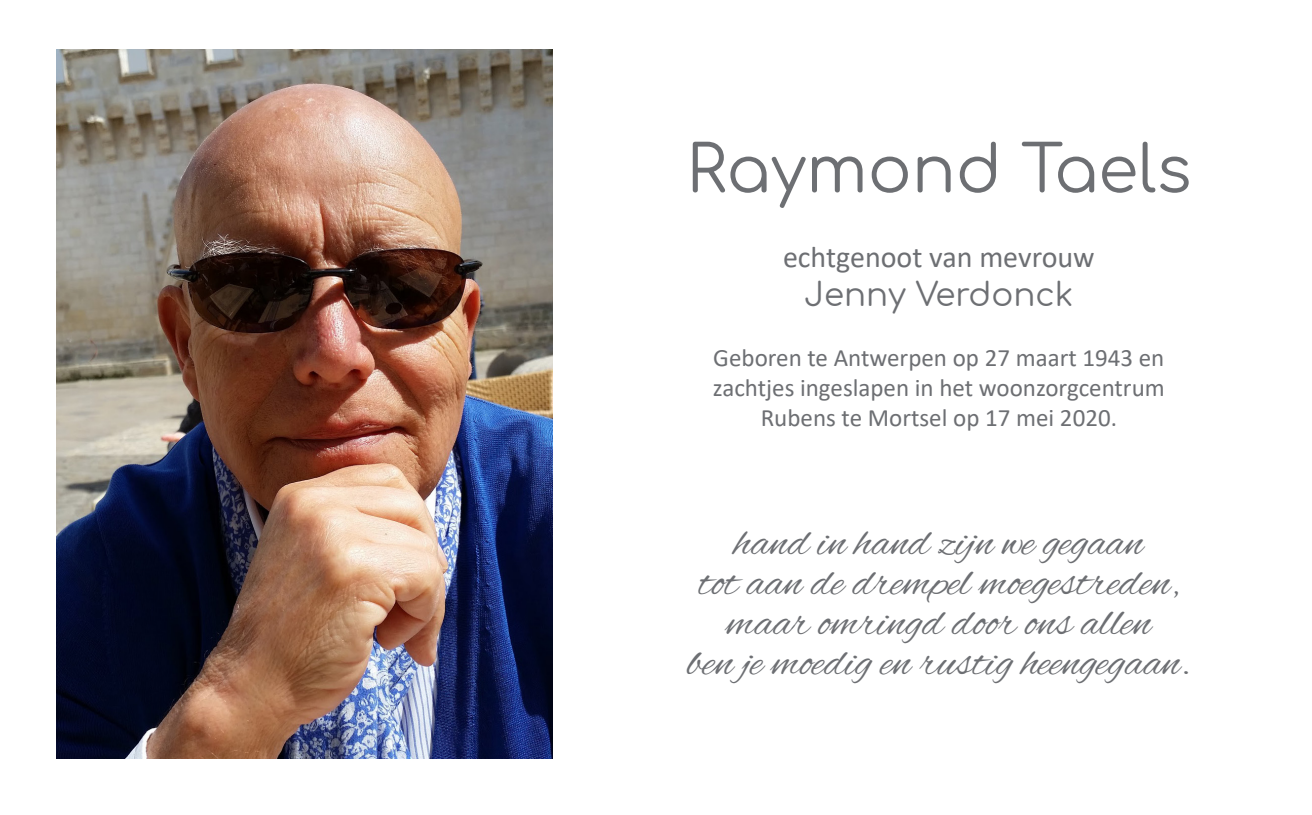
<style>
.page{position:relative;width:1312px;height:815px;background:#fff}
.page>*{position:absolute;margin:0;border:0;box-sizing:border-box;transform-origin:0 0}
.t1{font:65px "Comfortaa";color:#6d6f73}
.t2{font:45px/40px "Alex Brush";color:#6d6f73;text-align:center}
.t3{font:32.5px "Comfortaa";color:#6d6f73}
.t4{font:30px "Calibri";color:#6d6f73}
.t5{font:25px "Calibri";color:#6d6f73}
</style>
<div class="page">
<img style="left:57px;top:50px;width:496px;height:708px">
<p class="t1" style="left:686px;top:110px;width:506px">Raymond Taels</p>
<p class="t4" style="left:782px;top:237px;width:313px">echtgenoot van mevrouw</p>
<p class="t3" style="left:804px;top:265px;width:271px">Jenny Verdonck</p>
<p class="t5" style="left:713px;top:341px;width:452px">Geboren te Antwerpen op 27 maart 1943 en</p>
<p class="t5" style="left:712px;top:371px;width:453px">zachtjes ingeslapen in het woonzorgcentrum</p>
<p class="t5" style="left:760px;top:401px;width:358px">Rubens te Mortsel op 17 mei 2020.</p>
<p class="t2" style="left:734px;top:525px;width:410px">hand in hand zijn we gegaan</p>
<p class="t2" style="left:698px;top:565px;width:482px">tot aan de drempel moegestreden, maar omringd door ons allen</p>
<p class="t2" style="left:687px;top:645px;width:505px">ben je moedig en rustig heengegaan.</p>
</div>
